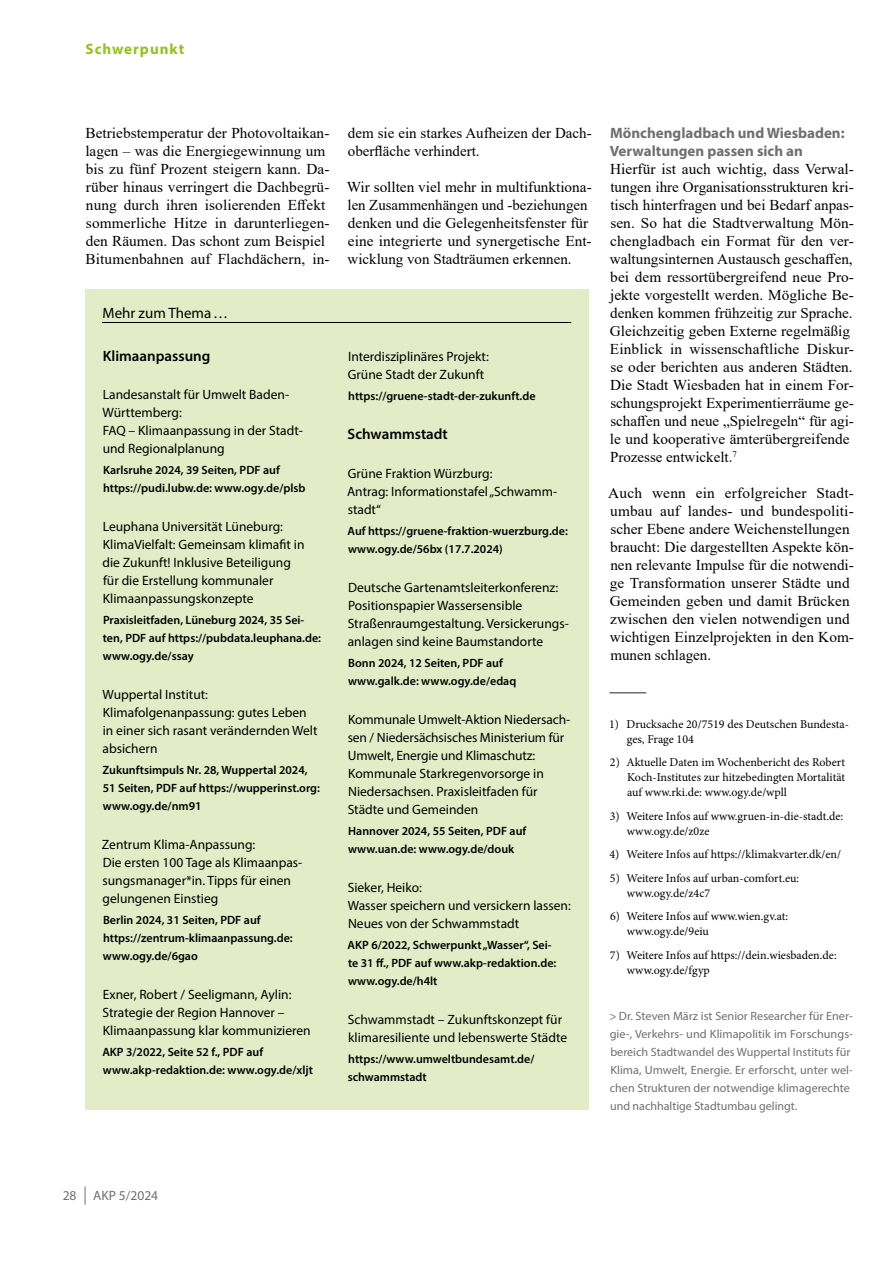
<style>
.page{position:relative;width:893px;height:1263px;background:#fff}
.page>*{position:absolute;margin:0;border:0;box-sizing:border-box;transform-origin:0 0}
.t1{font:15px/18px "Times New Roman";color:#000}
.t2{font:700 15px/18px "Myriad Pro";color:#706f6f}
.t3{font:600 15px "Myriad Pro";color:#000}
.t4{font:15px "Myriad Pro";color:#000}
.t5{font:700 15px "Myriad Pro";letter-spacing:.07em;color:#95c11f}
.t6{font:13.5px/18px "Myriad Pro";color:#000}
.t7{font:13.5px "Myriad Pro";color:#706f6f}
.t8{font:600 12px/18px "Myriad Pro";color:#000}
.t9{font:12px/15px "Minion Pro";color:#000}
.t10{font:12px/18px "Myriad Pro";color:#706f6f}
</style>
<div class="page">
<svg style="left:85px;top:1186px;width:1px;height:19px"></svg>
<hr style="left:609px;top:692px;width:37px;height:1px;background:#706f6f">
<div style="left:85px;top:290px;width:503px;height:820px;background:#e3ecc6"></div>
<hr style="left:102px;top:322px;width:469px;height:1px;background:#000">
<p class="t5" style="left:85px;top:39px;width:100px">Schwerpunkt</p>
<p class="t1" style="left:85px;top:123px;width:246px">Betriebstemperatur der Photovoltaikan&shy;lagen – was die Energiegewinnung um bis zu fünf Prozent steigern kann. Da&shy;rüber hinaus verringert die Dachbegrü- nung durch ihren isolierenden Effekt sommerliche Hitze in darunterliegen&shy;den Räumen. Das schont zum Beispiel Bitumenbahnen auf Flachdächern, in-</p>
<p class="t1" style="left:348px;top:123px;width:244px">dem sie ein starkes Aufheizen der Dach&shy;oberfläche verhindert.</p>
<p class="t1" style="left:347px;top:177px;width:247px">Wir sollten viel mehr in multifunktiona&shy;len Zusammenhängen und -beziehungen denken und die Gelegenheitsfenster für eine integrierte und synergetische Ent&shy;wicklung von Stadträumen erkennen.</p>
<p class="t4" style="left:103px;top:304px;width:127px">Mehr zum Thema…</p>
<p class="t3" style="left:103px;top:346px;width:109px">Klimaanpassung</p>
<p class="t6" style="left:103px;top:385px;width:202px">Landesanstalt für Umwelt Baden-<br>Württemberg:<br>FAQ – Klimaanpassung in der Stadt&shy;und Regionalplanung</p>
<p class="t8" style="left:103px;top:461px;width:204px">Karlsruhe 2024, 39 Seiten, PDF auf https://pudi.lubw.de: www.ogy.de/plsb</p>
<p class="t6" style="left:103px;top:517px;width:203px">Leuphana Universität Lüneburg:<br>KlimaVielfalt: Gemeinsam klimafit in die Zukunft! Inklusive Beteiligung für die Erstellung kommunaler Klimaanpassungskonzepte</p>
<p class="t8" style="left:103px;top:611px;width:220px">Praxisleitfaden, Lüneburg 2024, 35 Sei&shy;ten, PDF auf https://pubdata.leuphana.de: www.ogy.de/ssay</p>
<p class="t6" style="left:103px;top:685px;width:217px">Wuppertal Institut:<br>Klimafolgenanpassung: gutes Leben in einer sich rasant verändernden Welt absichern</p>
<p class="t8" style="left:102px;top:761px;width:219px">Zukunftsimpuls Nr. 28, Wuppertal 2024,<br>51 Seiten, PDF auf https://wupperinst.org: www.ogy.de/nm91</p>
<p class="t6" style="left:102px;top:835px;width:202px">Zentrum Klima-Anpassung:<br>Die ersten 100 Tage als Klimaanpas&shy;sungsmanager*in. Tipps für einen gelungenen Einstieg</p>
<p class="t8" style="left:103px;top:911px;width:191px">Berlin 2024, 31 Seiten, PDF auf https://zentrum-klimaanpassung.de: www.ogy.de/6gao</p>
<p class="t6" style="left:102px;top:985px;width:210px">Exner, Robert / Seeligmann, Aylin:<br>Strategie der Region Hannover –<br>Klimaanpassung klar kommunizieren</p>
<p class="t8" style="left:102px;top:1043px;width:212px">AKP 3/2022, Seite 52 f., PDF auf www.akp-redaktion.de: www.ogy.de/xljt</p>
<p class="t6" style="left:348px;top:347px;width:143px">Interdisziplinäres Projekt:<br>Grüne Stadt der Zukunft</p>
<p class="t8" style="left:348px;top:386px;width:189px">https://gruene-stadt-der-zukunft.de</p>
<p class="t3" style="left:348px;top:425px;width:102px">Schwammstadt</p>
<p class="t6" style="left:347px;top:464px;width:212px">Grüne Fraktion Würzburg:<br>Antrag: Informationstafel „Schwamm&shy;stadt“</p>
<p class="t8" style="left:348px;top:522px;width:222px">Auf https://gruene-fraktion-wuerzburg.de: www.ogy.de/56bx (17.7.2024)</p>
<p class="t6" style="left:348px;top:578px;width:223px">Deutsche Gartenamtsleiterkonferenz:<br>Positionspapier Wassersensible Straßenraumgestaltung. Versickerungs&shy;anlagen sind keine Baumstandorte</p>
<p class="t8" style="left:348px;top:654px;width:170px">Bonn 2024, 12 Seiten, PDF auf www.galk.de: www.ogy.de/edaq</p>
<p class="t6" style="left:348px;top:710px;width:224px">Kommunale Umwelt-Aktion Niedersach&shy;sen / Niedersächsisches Ministerium für Umwelt, Energie und Klimaschutz:<br>Kommunale Starkregenvorsorge in Niedersachsen. Praxisleitfaden für Städte und Gemeinden</p>
<p class="t8" style="left:348px;top:822px;width:180px">Hannover 2024, 55 Seiten, PDF auf www.uan.de: www.ogy.de/douk</p>
<p class="t6" style="left:348px;top:878px;width:225px">Sieker, Heiko:<br>Wasser speichern und versickern lassen:<br>Neues von der Schwammstadt</p>
<p class="t8" style="left:348px;top:936px;width:210px">AKP 6/2022, Schwerpunkt „Wasser“, Sei&shy;te 31 ff., PDF auf www.akp-redaktion.de: www.ogy.de/h4lt</p>
<p class="t6" style="left:348px;top:1010px;width:221px">Schwammstadt – Zukunftskonzept für klimaresiliente und lebenswerte Städte</p>
<p class="t8" style="left:348px;top:1050px;width:188px">https://www.umweltbundesamt.de/ schwammstadt</p>
<p class="t2" style="left:610px;top:123px;width:236px">Mönchengladbach und Wiesbaden:<br>Verwaltungen passen sich an</p>
<p class="t1" style="left:610px;top:159px;width:246px">Hierfür ist auch wichtig, dass Verwal&shy;tungen ihre Organisationsstrukturen kri&shy;tisch hinterfragen und bei Bedarf anpas&shy;sen. So hat die Stadtverwaltung Mön&shy;chengladbach ein Format für den ver&shy;waltungsinternen Austausch geschaffen, bei dem ressortübergreifend neue Pro&shy;jekte vorgestellt werden. Mögliche Be&shy;denken kommen frühzeitig zur Sprache.<br>Gleichzeitig geben Externe regelmäßig Einblick in wissenschaftliche Diskur&shy;se oder berichten aus anderen Städten.<br>Die Stadt Wiesbaden hat in einem For&shy;schungsprojekt Experimentierräume ge&shy;schaffen und neue „Spielregeln“ für agi&shy;le und kooperative ämterübergreifende Prozesse entwickelt.<sup>7</sup></p>
<p class="t1" style="left:608px;top:483px;width:247px">Auch wenn ein erfolgreicher Stadt&shy;umbau auf landes- und bundespoliti&shy;scher Ebene andere Weichenstellungen braucht: Die dargestellten Aspekte kön&shy;nen relevante Impulse für die notwendi&shy;ge Transformation unserer Städte und Gemeinden geben und damit Brücken zwischen den vielen notwendigen und wichtigen Einzelprojekten in den Kom&shy;munen schlagen.</p>
<p class="t9" style="left:627px;top:716px;width:224px;text-indent:-18px">1) Drucksache 20/7519 des Deutschen Bundesta&shy;ges, Frage 104</p>
<p class="t9" style="left:627px;top:755px;width:220px;text-align:justify;text-indent:-17px">2) Aktuelle Daten im Wochenbericht des Robert Koch-Institutes zur hitzebedingten Mortalität auf www.rki.de: www.ogy.de/wpll</p>
<p class="t9" style="left:627px;top:808px;width:218px;text-indent:-17px">3) Weitere Infos auf www.gruen-in-die-stadt.de: www.ogy.de/z0ze</p>
<p class="t9" style="left:609px;top:847px;width:233px">4) Weitere Infos auf https://klimakvarter.dk/en/</p>
<p class="t9" style="left:627px;top:870px;width:174px;text-indent:-17px">5) Weitere Infos auf urban-comfort.eu: www.ogy.de/z4c7</p>
<p class="t9" style="left:627px;top:909px;width:163px;text-indent:-17px">6) Weitere Infos auf www.wien.gv.at: www.ogy.de/9eiu</p>
<p class="t9" style="left:627px;top:947px;width:211px;text-indent:-17px">7) Weitere Infos auf https://dein.wiesbaden.de: www.ogy.de/fgyp</p>
<p class="t10" style="left:609px;top:1006px;width:245px">&gt; Dr. Steven März ist Senior Researcher für Ener&shy;gie-, Verkehrs- und Klimapolitik im Forschungs&shy;bereich Stadtwandel des Wuppertal Instituts für Klima, Umwelt, Energie. Er erforscht, unter wel&shy;chen Strukturen der notwendige klimagerechte und nachhaltige Stadtumbau gelingt.</p>
<p class="t7" style="left:63px;top:1187px;width:15px">28</p>
<p class="t7" style="left:93px;top:1187px;width:66px">AKP 5/2024</p>
</div>
